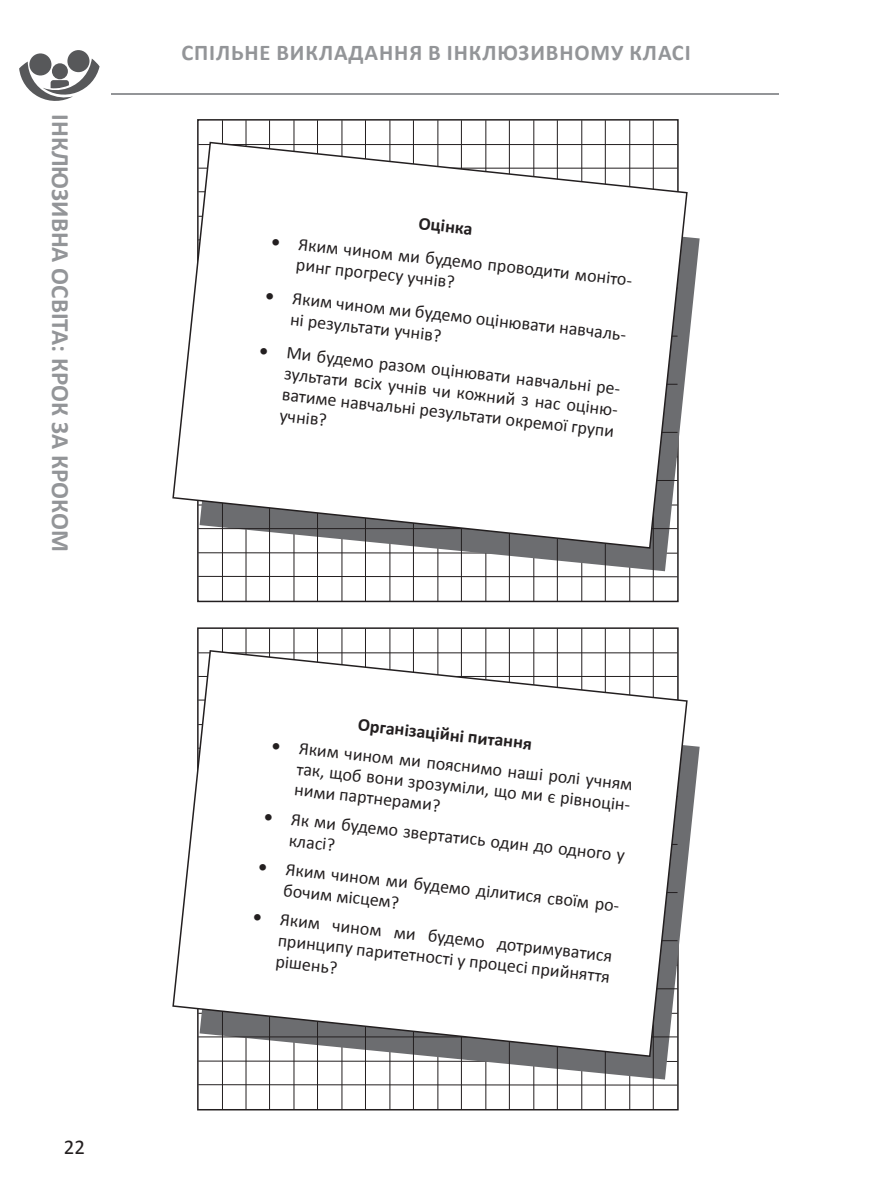
<style>
.page{position:relative;width:872px;height:1191px;background:#fff}
.page>*{position:absolute;margin:0;border:0;box-sizing:border-box;transform-origin:0 0}
.t1{font:700 25.05px "Calibri";color:#939598}
.t2{font:700 22.5px "Calibri";letter-spacing:.04em;color:#939598}
.t3{font:21px "Calibri";color:#231f20}
.t4{font:18px/20.9px "Calibri";color:#231f20}
.t5{font:700 18px "Calibri";color:#231f20}
</style>
<div class="page">
<svg style="left:29px;top:53px;width:22px;height:22px"></svg>
<div style="left:67px;top:50px;width:22px;height:22px;background:#57585a;border-radius:50%"></div>
<svg style="left:19px;top:59px;width:81px;height:42px"></svg>
<hr style="left:111px;top:93px;width:667px;height:2px;background:#939598">
<hr style="left:629px;top:120px;width:1px;height:481px;background:#231f20">
<hr style="left:581px;top:120px;width:1px;height:481px;background:#231f20">
<hr style="left:533px;top:120px;width:1px;height:481px;background:#231f20">
<hr style="left:485px;top:120px;width:1px;height:481px;background:#231f20">
<hr style="left:437px;top:120px;width:1px;height:481px;background:#231f20">
<hr style="left:389px;top:120px;width:1px;height:481px;background:#231f20">
<hr style="left:341px;top:120px;width:1px;height:481px;background:#231f20">
<hr style="left:293px;top:120px;width:1px;height:481px;background:#231f20">
<hr style="left:246px;top:120px;width:1px;height:481px;background:#231f20">
<hr style="left:198px;top:552px;width:479px;height:1px;background:#231f20">
<svg style="left:200px;top:237px;width:499px;height:334px"></svg>
<hr style="left:653px;top:120px;width:1px;height:481px;background:#231f20">
<hr style="left:605px;top:120px;width:1px;height:481px;background:#231f20">
<hr style="left:557px;top:120px;width:1px;height:481px;background:#231f20">
<hr style="left:509px;top:120px;width:1px;height:481px;background:#231f20">
<hr style="left:461px;top:120px;width:1px;height:481px;background:#231f20">
<hr style="left:413px;top:120px;width:1px;height:481px;background:#231f20">
<hr style="left:365px;top:120px;width:1px;height:481px;background:#231f20">
<hr style="left:317px;top:120px;width:1px;height:481px;background:#231f20">
<hr style="left:269px;top:120px;width:1px;height:481px;background:#231f20">
<hr style="left:222px;top:120px;width:1px;height:481px;background:#231f20">
<hr style="left:198px;top:576px;width:479px;height:1px;background:#231f20">
<svg style="left:172px;top:141px;width:516px;height:408px"></svg>
<hr style="left:629px;top:628px;width:1px;height:481px;background:#231f20">
<hr style="left:581px;top:628px;width:1px;height:481px;background:#231f20">
<hr style="left:533px;top:628px;width:1px;height:481px;background:#231f20">
<hr style="left:485px;top:628px;width:1px;height:481px;background:#231f20">
<hr style="left:437px;top:628px;width:1px;height:481px;background:#231f20">
<hr style="left:389px;top:628px;width:1px;height:481px;background:#231f20">
<hr style="left:341px;top:628px;width:1px;height:481px;background:#231f20">
<hr style="left:293px;top:628px;width:1px;height:481px;background:#231f20">
<hr style="left:246px;top:628px;width:1px;height:481px;background:#231f20">
<hr style="left:198px;top:1060px;width:479px;height:1px;background:#231f20">
<svg style="left:200px;top:745px;width:499px;height:334px"></svg>
<hr style="left:653px;top:628px;width:1px;height:481px;background:#231f20">
<hr style="left:605px;top:628px;width:1px;height:481px;background:#231f20">
<hr style="left:557px;top:628px;width:1px;height:481px;background:#231f20">
<hr style="left:509px;top:628px;width:1px;height:481px;background:#231f20">
<hr style="left:461px;top:628px;width:1px;height:481px;background:#231f20">
<hr style="left:413px;top:628px;width:1px;height:481px;background:#231f20">
<hr style="left:365px;top:628px;width:1px;height:481px;background:#231f20">
<hr style="left:317px;top:628px;width:1px;height:481px;background:#231f20">
<hr style="left:269px;top:628px;width:1px;height:481px;background:#231f20">
<hr style="left:222px;top:628px;width:1px;height:481px;background:#231f20">
<hr style="left:198px;top:1084px;width:479px;height:1px;background:#231f20">
<svg style="left:172px;top:649px;width:516px;height:408px"></svg>
<h1 class="t1" style="left:76px;top:114px;width:439px;rotate:90deg">ІНКЛЮЗИВНА ОСВІТА: КРОК ЗА КРОКОМ</h1>
<p class="t3" style="left:64px;top:1133px;width:23px">22</p>
<p class="t2" style="left:181px;top:39px;width:511px">СПІЛЬНЕ ВИКЛАДАННЯ В ІНКЛЮЗИВНОМУ КЛАСІ</p>
<p class="t5" style="left:420px;top:212px;width:56px;rotate:6deg">Оцінка</p>
<p class="t4" style="left:299px;top:233px;width:349px;text-indent:-27px;rotate:6deg">• Яким чином ми будемо проводити моніто&shy;ринг прогресу учнів?</p>
<p class="t4" style="left:293px;top:288px;width:349px;text-indent:-27px;rotate:6deg">• Яким чином ми будемо оцінювати навчаль&shy;ні результати учнів?</p>
<p class="t4" style="left:287px;top:342px;width:350px;text-indent:-27px;rotate:6deg">• Ми будемо разом оцінювати навчальні ре&shy;зультати всіх учнів чи кожний з нас оціню&shy;ватиме навчальні результати окремої групи учнів?</p>
<p class="t5" style="left:359px;top:713px;width:176px;rotate:6deg">Організаційні питання</p>
<p class="t4" style="left:300px;top:737px;width:349px;text-indent:-27px;rotate:6deg">• Яким чином ми пояснимо наші ролі учням так, щоб вони зрозуміли, що ми є рівноцін&shy;ними партнерами?</p>
<p class="t4" style="left:292px;top:808px;width:337px;line-height:20.4px;text-indent:-27px;rotate:6deg">• Як ми будемо звертатись один до одного у класі?</p>
<p class="t4" style="left:287px;top:858px;width:349px;text-indent:-27px;rotate:6deg">• Яким чином ми будемо ділитися своїм ро&shy;бочим місцем?</p>
<p class="t4" style="left:281px;top:909px;width:336px;text-align:justify;text-indent:-27px;rotate:6deg">• Яким чином ми будемо дотримуватися принципу паритетності у процесі прийняття рішень?</p>
</div>
